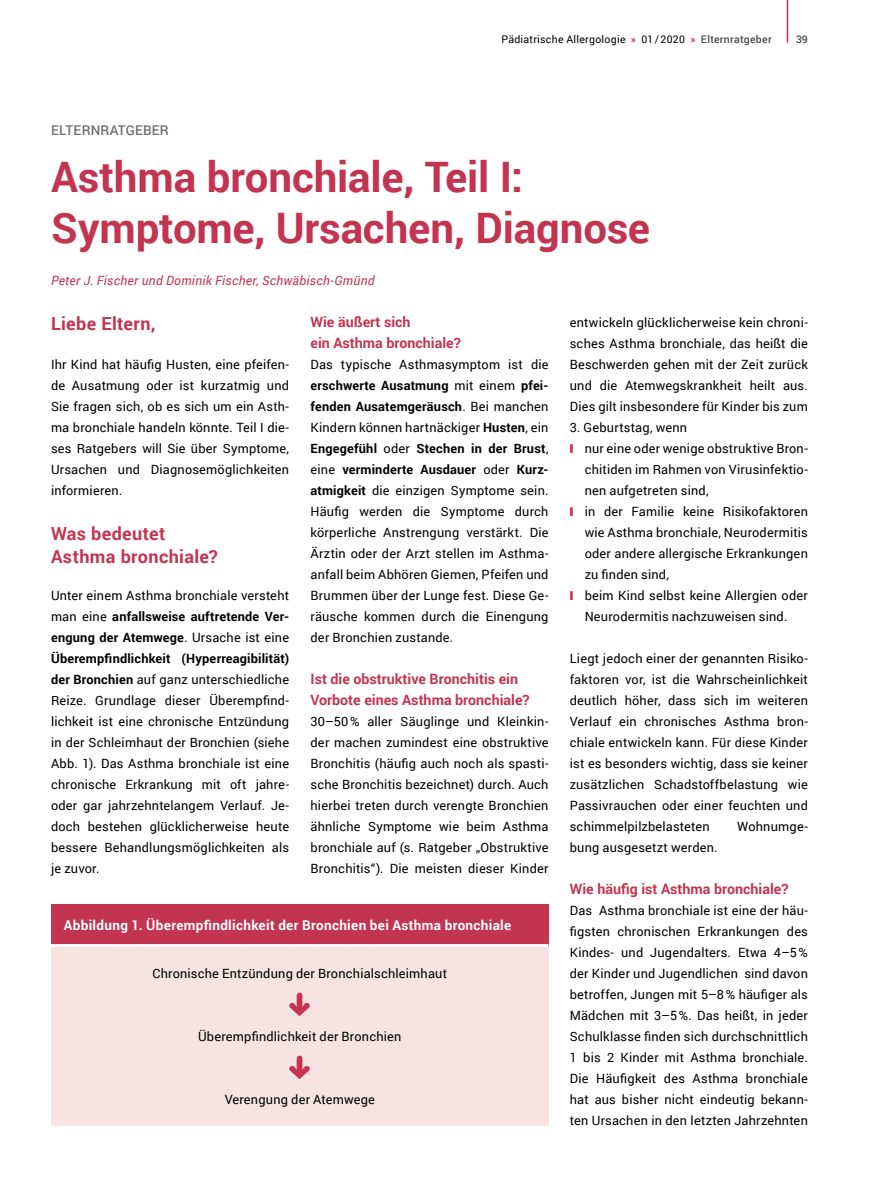
<style>
.page{position:relative;width:893px;height:1191px;background:#fff}
.page>*{position:absolute;margin:0;border:0;box-sizing:border-box;transform-origin:0 0}
.t1{font:700 42px/51px "Roboto";letter-spacing:-.005em;color:#c33450}
.t2{font:700 18px/22.5px "Roboto";letter-spacing:.02em;color:#c33450}
.t3{font:700 14.25px/21px "Roboto";color:#c33450}
.t4{font:700 13.5px "Roboto";letter-spacing:.025em;color:#fff}
.t5{font:500 13.5px "Roboto";letter-spacing:.01em;color:#706f6f}
.t6{font:12.75px/21px "Roboto";letter-spacing:.015em;color:#000;text-align:justify}
.t7{font:italic 12.75px "Roboto";letter-spacing:.025em;color:#c33450}
.t8{font:10.5px "Roboto";letter-spacing:.025em;color:#000}
.t9{font:500 10.5px "Roboto";color:#4a4a49}
.s1{font-weight:700;color:#c33450}
.s2{font-weight:500;color:#4a4a49}
.s3{font-weight:700}
.s4{color:#c33450}
</style>
<div class="page">
<hr style="left:787px;top:0;width:1px;height:43px;background:#c33450">
<div style="left:51px;top:905px;width:498px;height:42px;background:#c33450"></div>
<hr style="left:51px;top:944px;width:498px;height:3px;background:#fff">
<div style="left:51px;top:947px;width:498px;height:178px;background:#f6e3e2"></div>
<p class="t8" style="left:501px;top:31px;width:272px">Pädiatrische Allergologie <span class="s1">»</span> 01/2020 <span class="s1">»</span> <span class="s2">Elternratgeber</span></p>
<p class="t9" style="left:796px;top:31px;width:13px">39</p>
<p class="t5" style="left:51px;top:121px;width:119px">ELTERNRATGEBER</p>
<h1 class="t1" style="left:51px;top:149px;width:601px">Asthma bronchiale, Teil I:<br>Symptome, Ursachen, Diagnose</h1>
<p class="t7" style="left:51px;top:272px;width:325px">Peter J. Fischer und Dominik Fischer, Schwäbisch-Gmünd</p>
<h2 class="t2" style="left:51px;top:312px;width:106px">Liebe Eltern,</h2>
<p class="t6" style="left:51px;top:354px;width:240px">Ihr Kind hat häufig Husten, eine pfeifen&shy;de Ausatmung oder ist kurzatmig und Sie fragen sich, ob es sich um ein Asth&shy;ma bronchiale handeln könnte. Teil I die&shy;ses Ratgebers will Sie über Symptome, Ursachen und Diagnosemöglichkeiten informieren.</p>
<h2 class="t2" style="left:51px;top:522px;width:168px">Was bedeutet<br>Asthma bronchiale?</h2>
<p class="t6" style="left:51px;top:585px;width:240px">Unter einem Asthma bronchiale versteht man eine <span class="s3">anfallsweise auftretende Ver&shy;engung der Atemwege</span>. Ursache ist eine <span class="s3">Überempfindlichkeit (Hyperreagibilität) der Bronchien</span> auf ganz unterschiedliche Reize. Grundlage dieser Überempfind&shy;lichkeit ist eine chronische Entzündung in der Schleimhaut der Bronchien (siehe Abb. 1). Das Asthma bronchiale ist eine chronische Erkrankung mit oft jahre&shy;oder gar jahrzehntelangem Verlauf. Je&shy;doch bestehen glücklicherweise heute bessere Behandlungsmöglichkeiten als je zuvor.</p>
<p class="t3" style="left:310px;top:311px;width:152px">Wie äußert sich<br>ein Asthma bronchiale?</p>
<p class="t6" style="left:310px;top:354px;width:240px">Das typische Asthmasymptom ist die <span class="s3">erschwerte Ausatmung</span> mit einem <span class="s3">pfei&shy;fenden Ausatemgeräusch</span>. Bei manchen Kindern können hartnäckiger <span class="s3">Husten</span>, ein <span class="s3">Engegefühl</span> oder <span class="s3">Stechen in der Brust</span>, eine <span class="s3">verminderte Ausdauer</span> oder <span class="s3">Kurz&shy;atmigkeit</span> die einzigen Symptome sein.<br>Häufig werden die Symptome durch körperliche Anstrengung verstärkt. Die Ärztin oder der Arzt stellen im Asthma&shy;anfall beim Abhören Giemen, Pfeifen und Brummen über der Lunge fest. Diese Ge&shy;räusche kommen durch die Einengung der Bronchien zustande.</p>
<p class="t3" style="left:310px;top:668px;width:221px">Ist die obstruktive Bronchitis ein<br>Vorbote eines Asthma bronchiale?</p>
<p class="t6" style="left:310px;top:711px;width:240px">30–50% aller Säuglinge und Kleinkin&shy;der machen zumindest eine obstruktive Bronchitis (häufig auch noch als spasti&shy;sche Bronchitis bezeichnet) durch. Auch hierbei treten durch verengte Bronchien ähnliche Symptome wie beim Asthma bronchiale auf (s. Ratgeber „Obstruktive Bronchitis“). Die meisten dieser Kinder</p>
<p class="t6" style="left:570px;top:312px;width:240px">entwickeln glücklicherweise kein chroni&shy;sches Asthma bronchiale, das heißt die Beschwerden gehen mit der Zeit zurück und die Atemwegskrankheit heilt aus.<br>Dies gilt insbesondere für Kinder bis zum</p>
<p class="t6" style="left:570px;top:417px;width:119px">3. Geburtstag, wenn</p>
<p class="t6" style="left:570px;top:438px;width:240px"><span class="s4">❙</span> nur eine oder wenige obstruktive Bron-</p>
<p class="t6" style="left:585px;top:459px;width:225px">chitiden im Rahmen von Virusinfektio-</p>
<p class="t6" style="left:585px;top:480px;width:125px">nen aufgetreten sind,</p>
<p class="t6" style="left:570px;top:501px;width:240px"><span class="s4">❙</span> in der Familie keine Risikofaktoren</p>
<p class="t6" style="left:585px;top:522px;width:225px">wie Asthma bronchiale, Neurodermitis</p>
<p class="t6" style="left:585px;top:543px;width:225px">oder andere allergische Erkrankungen</p>
<p class="t6" style="left:585px;top:564px;width:86px">zu finden sind,</p>
<p class="t6" style="left:570px;top:585px;width:240px"><span class="s4">❙</span> beim Kind selbst keine Allergien oder</p>
<p class="t6" style="left:585px;top:606px;width:204px">Neurodermitis nachzuweisen sind.</p>
<p class="t6" style="left:570px;top:648px;width:240px">Liegt jedoch einer der genannten Risiko&shy;faktoren vor, ist die Wahrscheinlichkeit deutlich höher, dass sich im weiteren Verlauf ein chronisches Asthma bron&shy;chiale entwickeln kann. Für diese Kinder ist es besonders wichtig, dass sie keiner zusätzlichen Schadstoffbelastung wie Passivrauchen oder einer feuchten und schimmelpilzbelasteten</p>
<p class="t6" style="left:737px;top:816px;width:72px">Wohnumge-</p>
<p class="t6" style="left:570px;top:837px;width:149px">bung ausgesetzt werden.</p>
<p class="t3" style="left:570px;top:878px;width:220px">Wie häufig ist Asthma bronchiale?</p>
<p class="t6" style="left:570px;top:900px;width:240px">Das Asthma bronchiale ist eine der häu&shy;figsten chronischen Erkrankungen des Kindes- und Jugendalters. Etwa 4–5% der Kinder und Jugendlichen sind davon betroffen, Jungen mit 5–8% häufiger als Mädchen mit 3–5%. Das heißt, in jeder Schulklasse finden sich durchschnittlich 1 bis 2 Kinder mit Asthma bronchiale.<br>Die Häufigkeit des Asthma bronchiale hat aus bisher nicht eindeutig bekann&shy;ten Ursachen in den letzten Jahrzehnten</p>
<p class="t4" style="left:64px;top:916px;width:449px">Abbildung 1. Überempfindlichkeit der Bronchien bei Asthma bronchiale</p>
<p class="t6" style="left:152px;top:963px;width:296px">Chronische Entzündung der Bronchialschleimhaut</p>
<p class="t6" style="left:198px;top:1026px;width:205px">Überempfindlichkeit der Bronchien</p>
<p class="t6" style="left:225px;top:1089px;width:152px">Verengung der Atemwege</p>
</div>
